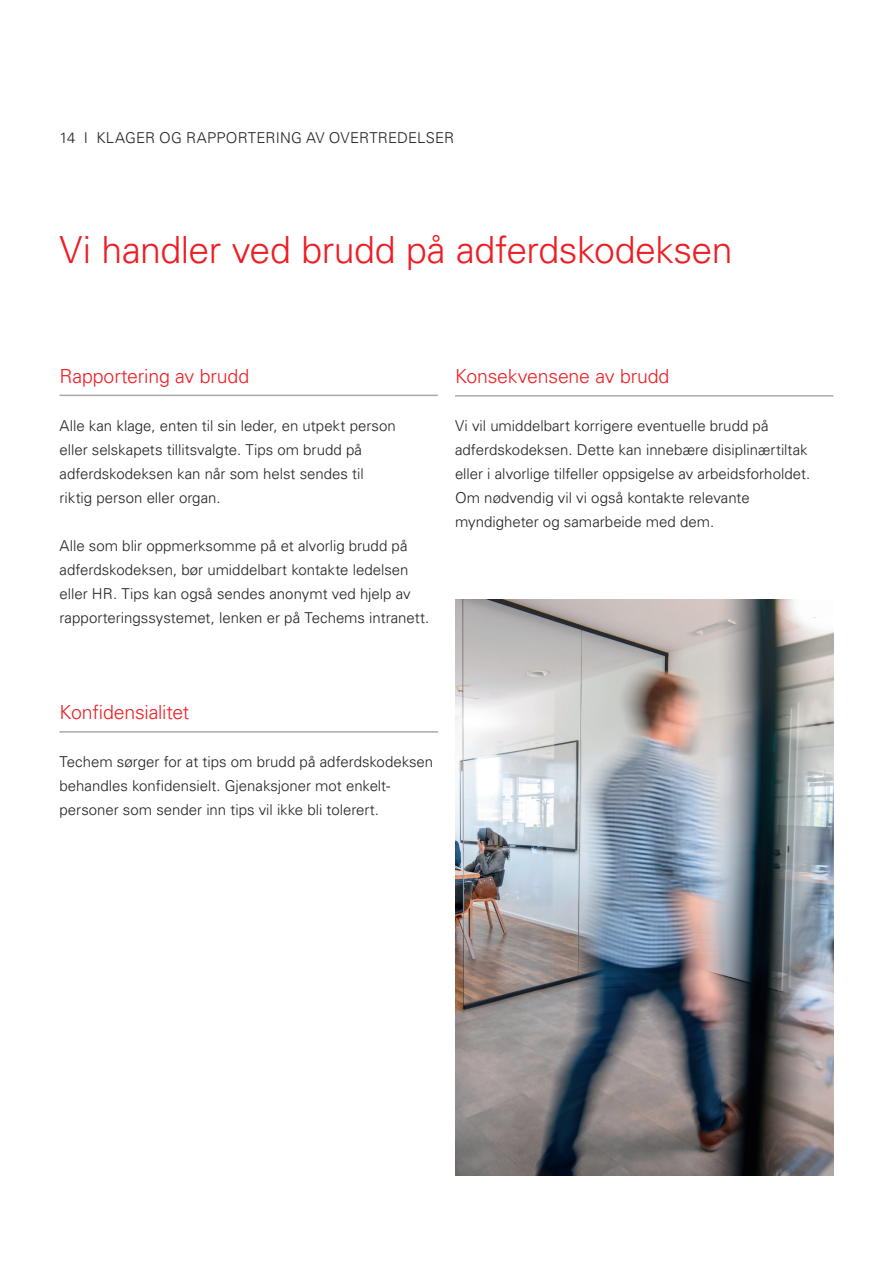
<style>
.page{position:relative;width:893px;height:1263px;background:#fff}
.page>*{position:absolute;margin:0;border:0;box-sizing:border-box;transform-origin:0 0}
.t1{font:300 37.5px "Univers LT Pro 45";letter-spacing:-.015em;color:#ee1d23}
.RZ_06_US_rot_ohne_Li{font:300 19.5px "Univers LT Pro 45";letter-spacing:-.01em;color:#ee1d23}
.RZ_06_10auf16_schwar{font:300 15px/24px "Univers LT Pro 45";color:#231f20}
</style>
<div class="page">
<img style="left:455px;top:599px;width:378px;height:576px">
<hr style="left:60px;top:395px;width:378px;height:1px;background:#a8a9ad">
<hr style="left:60px;top:731px;width:378px;height:2px;background:#a8a9ad">
<hr style="left:455px;top:395px;width:378px;height:2px;background:#a8a9ad">
<p class="RZ_06_10auf16_schwar" style="left:60px;top:125px;width:396px">14 I KLAGER OG RAPPORTERING AV OVERTREDELSER</p>
<p class="t1" style="left:60px;top:225px;width:675px">Vi handler ved brudd på adferdskodeksen</p>
<p class="RZ_06_US_rot_ohne_Li" style="left:60px;top:363px;width:191px">Rapportering av brudd</p>
<p class="RZ_06_US_rot_ohne_Li" style="left:455px;top:363px;width:216px">Konsekvensene av brudd</p>
<p class="RZ_06_10auf16_schwar" style="left:60px;top:413px;width:338px">Alle kan klage, enten til sin leder, en utpekt person eller selskapets tillitsvalgte. Tips om brudd på adferdskodeksen kan når som helst sendes til riktig person eller organ.</p>
<p class="RZ_06_10auf16_schwar" style="left:60px;top:533px;width:371px">Alle som blir oppmerksomme på et alvorlig brudd på adferdskodeksen, bør umiddelbart kontakte ledelsen eller HR. Tips kan også sendes anonymt ved hjelp av rapporteringssystemet, lenken er på Techems intranett.</p>
<p class="RZ_06_10auf16_schwar" style="left:455px;top:413px;width:357px">Vi vil umiddelbart korrigere eventuelle brudd på adferdskodeksen. Dette kan innebære disiplinærtiltak eller i alvorlige tilfeller oppsigelse av arbeidsforholdet.<br>Om nødvendig vil vi også kontakte relevante myndigheter og samarbeide med dem.</p>
<p class="RZ_06_US_rot_ohne_Li" style="left:60px;top:699px;width:131px">Konfidensialitet</p>
<p class="RZ_06_10auf16_schwar" style="left:60px;top:749px;width:375px">Techem sørger for at tips om brudd på adferdskodeksen behandles konfidensielt. Gjenaksjoner mot enkelt&shy;personer som sender inn tips vil ikke bli tolerert.</p>
</div>
